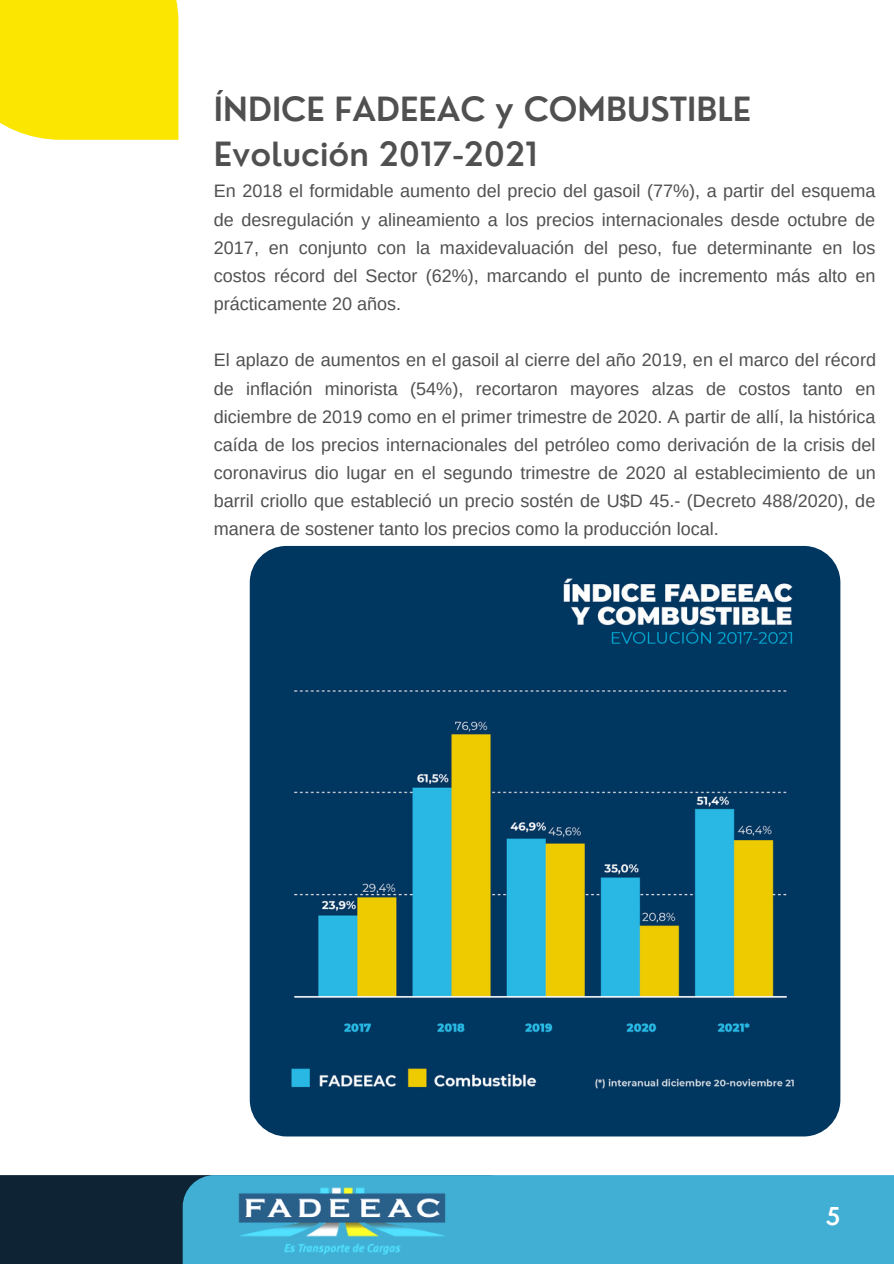
<style>
.page{position:relative;width:894px;height:1264px;background:#fff}
.page>*{position:absolute;margin:0;border:0;box-sizing:border-box;transform-origin:0 0}
.t1{font:600 32.55px/45.2px "Nourd";color:#505050}
.t2{font:600 24px "Nourd";color:#fff}
.t3{font:18px/28.2px "Arimo";color:#505050;text-align:justify}
</style>
<div class="page">
<div style="left:0;top:1175px;width:183px;height:88px;background:#0e2434"></div>
<div style="left:183px;top:1175px;width:710px;height:88px;background:#41afd4"></div>
<div style="left:0;top:0;width:178px;height:140px;background:#fae600"></div>
<img style="left:225px;top:1175px;width:230px;height:88px">
<img style="left:250px;top:546px;width:590px;height:590px;border-radius:37px">
<p class="t1" style="left:214px;top:86px;width:538px">ÍNDICE FADEEAC y COMBUSTIBLE<br>Evolución 2017-2021</p>
<p class="t3" style="left:214px;top:177px;width:663px">En 2018 el formidable aumento del precio del gasoil (77%), a partir del esquema de desregulación y alineamiento a los precios internacionales desde octubre de 2017, en conjunto con la maxidevaluación del peso, fue determinante en los costos récord del Sector (62%), marcando el punto de incremento más alto en prácticamente 20 años.</p>
<p class="t3" style="left:214px;top:346px;width:663px">El aplazo de aumentos en el gasoil al cierre del año 2019, en el marco del récord de inflación minorista (54%), recortaron mayores alzas de costos tanto en diciembre de 2019 como en el primer trimestre de 2020. A partir de allí, la histórica caída de los precios internacionales del petróleo como derivación de la crisis del coronavirus dio lugar en el segundo trimestre de 2020 al establecimiento de un barril criollo que estableció un precio sostén de U$D 45.- (Decreto 488/2020), de manera de sostener tanto los precios como la producción local.</p>
<p class="t2" style="left:825px;top:1201px;width:17px">5</p>
</div>
